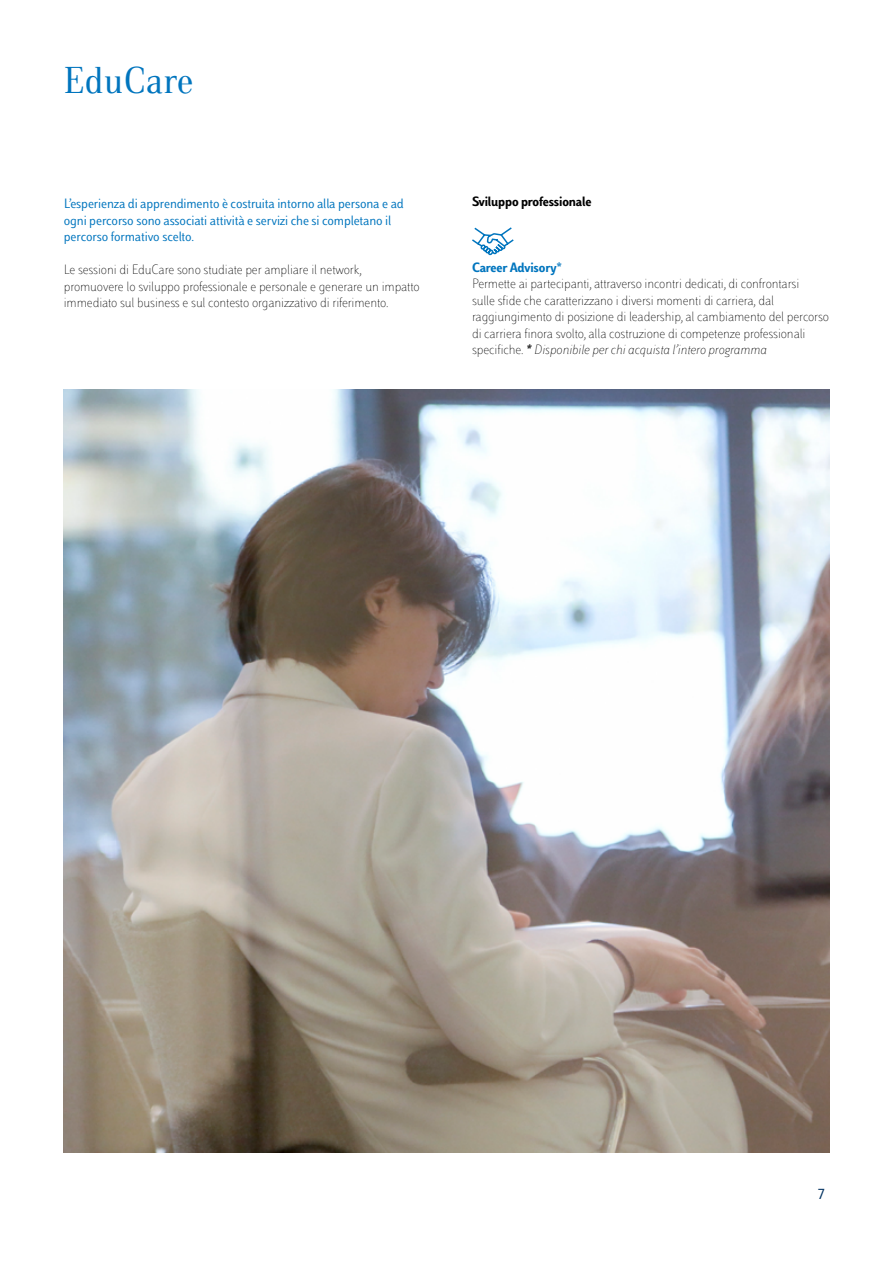
<style>
.page{position:relative;width:893px;height:1263px;background:#fff}
.page>*{position:absolute;margin:0;border:0;box-sizing:border-box;transform-origin:0 0}
.t1{font:39px "Luiss Serif";color:#0075be}
.t2{font:16.5px "Luiss Sans";color:#003160}
.t3{font:14.1px/16.5px "Luiss Sans Thin Sans";letter-spacing:-.01em;color:#000}
.t4{font:14.1px/16.5px "Luiss Sans";letter-spacing:-.01em;color:#0075be}
.t5{font:italic 100 14.1px "Luiss Sans";letter-spacing:-.01em;color:#000}
.t6{font:700 14.1px "Luiss Sans";letter-spacing:-.01em;color:#000}
.t7{font:700 14.1px "Luiss Sans";letter-spacing:-.01em;color:#0075be}
.s1{font-family:"Luiss Sans Thin Sans";font-weight:400;font-style:normal}
</style>
<div class="page">
<svg style="left:472px;top:227px;width:42px;height:29px"></svg>
<img style="left:64px;top:389px;width:765px;height:763px">
<h1 class="t1" style="left:64px;top:58px;width:131px">EduCare</h1>
<p class="t4" style="left:64px;top:195px;width:341px">L’esperienza di apprendimento è costruita intorno alla persona e ad ogni percorso sono associati attività e servizi che si completano il percorso formativo scelto.</p>
<p class="t3" style="left:64px;top:261px;width:357px">Le sessioni di EduCare sono studiate per ampliare il network, promuovere lo sviluppo professionale e personale e generare un impatto immediato sul business e sul contesto organizzativo di riferimento.</p>
<p class="t6" style="left:472px;top:192px;width:121px">Sviluppo professionale</p>
<p class="t7" style="left:472px;top:258px;width:92px">Career Advisory*</p>
<p class="t3" style="left:472px;top:275px;width:359px">Permette ai partecipanti, attraverso incontri dedicati, di confrontarsi<br>sulle sfide che caratterizzano i diversi momenti di carriera, dal raggiungimento di posizione di leadership, al cambiamento del percorso di carriera finora svolto, alla costruzione di competenze professionali</p>
<p class="t5" style="left:472px;top:341px;width:297px"><span class="s1">specifiche.</span> * Disponibile per chi acquista l’intero programma</p>
<p class="t2" style="left:819px;top:1184px;width:8px">7</p>
</div>
